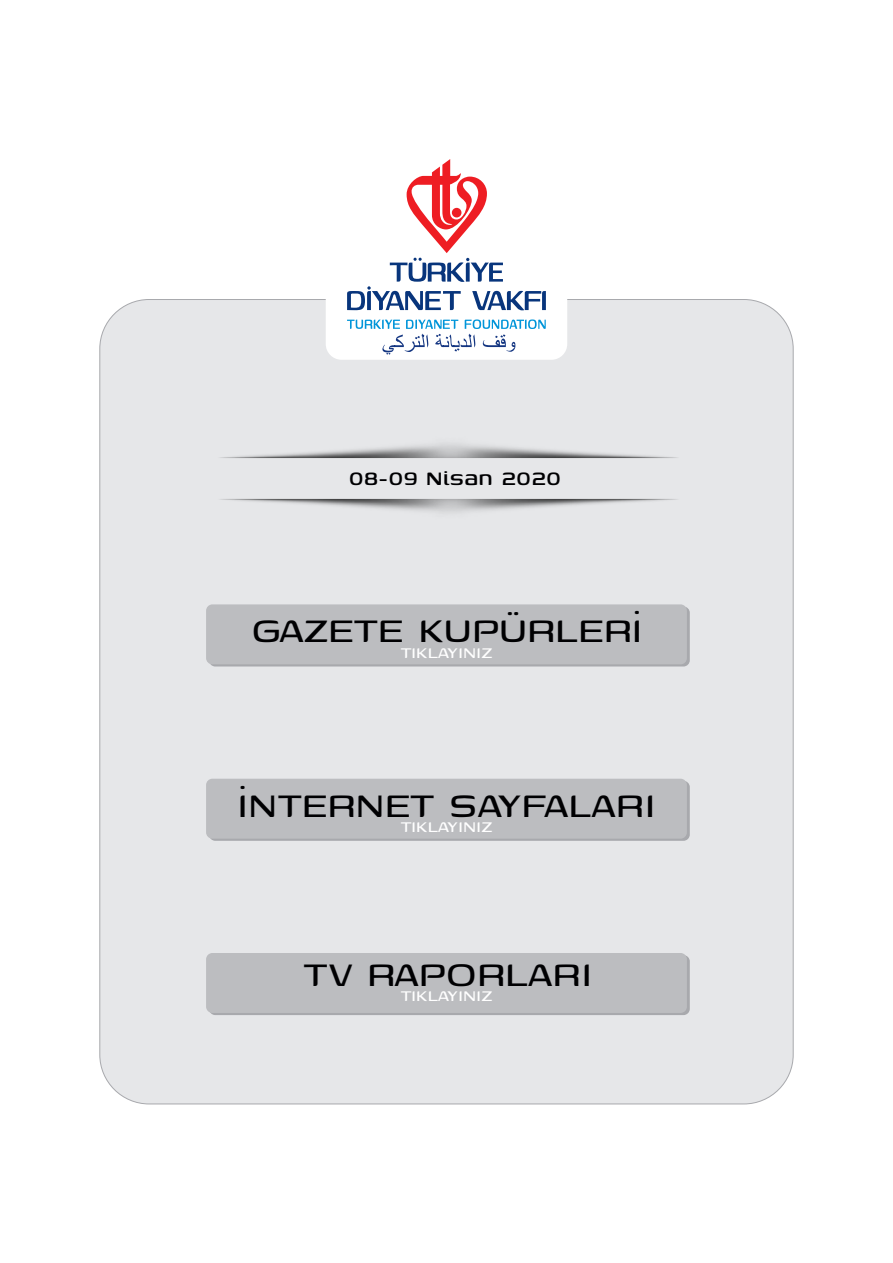
<style>
.page{position:relative;width:893px;height:1263px;background:#fff}
.page>*{position:absolute;margin:0;border:0;box-sizing:border-box;transform-origin:0 0}
.t1{font:46.65px "Genos";color:#000002}
.t2{font:500 27px "Genos";color:#000002}
.t3{font:21px "Genos";color:#fff}
</style>
<div class="page">
<div style="left:99px;top:299px;width:695px;height:805px;background:#e6e7e9;border:1px solid #a8a9ad;border-radius:49px"></div>
<div style="left:209px;top:781px;width:481px;height:60px;background:#a8a9ad;border-radius:6px"></div>
<div style="left:209px;top:955px;width:481px;height:60px;background:#a8a9ad;border-radius:6px"></div>
<div style="left:206px;top:779px;width:481px;height:60px;background:#bcbdc0;border-radius:6px"></div>
<div style="left:206px;top:953px;width:481px;height:60px;background:#bcbdc0;border-radius:6px"></div>
<div style="left:326px;top:261px;width:241px;height:99px;background:#fff;border-radius:16px"></div>
<svg style="left:347px;top:159px;width:199px;height:151px"></svg>
<img style="left:220px;top:498px;width:457px;height:15px">
<img style="left:220px;top:444px;width:458px;height:14px">
<div style="left:209px;top:606px;width:481px;height:60px;background:#afb0b3;border-radius:6px"></div>
<div style="left:206px;top:604px;width:481px;height:60px;background:#bcbdc0;border-radius:6px"></div>
<svg style="left:347px;top:319px;width:199px;height:36px"></svg>
<p class="t2" style="left:349px;top:467px;width:214px">08-09 Nisan 2020</p>
<p class="t1" style="left:251px;top:599px;width:392px">GAZETE KUPÜRLERİ</p>
<p class="t3" style="left:400px;top:638px;width:94px">TIKLAYINIZ</p>
<p class="t1" style="left:238px;top:773px;width:420px">İNTERNET SAYFALARI</p>
<p class="t3" style="left:400px;top:812px;width:94px">TIKLAYINIZ</p>
<p class="t1" style="left:303px;top:943px;width:291px">TV RAPORLARI</p>
<p class="t3" style="left:400px;top:982px;width:94px">TIKLAYINIZ</p>
</div>
